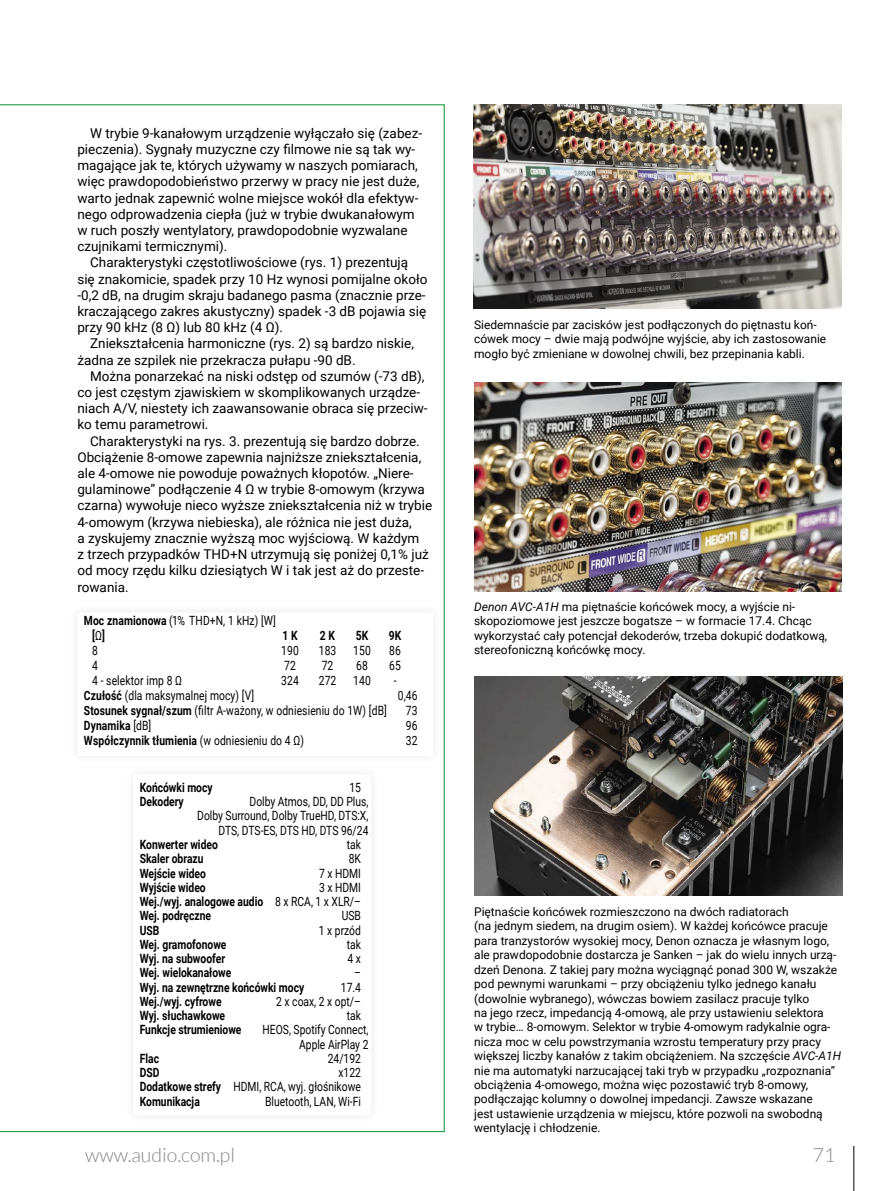
<style>
.page{position:relative;width:893px;height:1191px;background:#fff}
.page>*{position:absolute;margin:0;border:0;box-sizing:border-box;transform-origin:0 0}
.t1{font:300 19.5px "Lato";color:#858585}
.t2{font:13.5px/16.2px "Roboto";color:#000}
.t3{font:12.75px/14.2px "Roboto";color:#000;text-align:right;scale:.81 1}
.t4{font:700 12.75px/14.2px "Roboto";color:#000;text-align:justify;scale:.81 1}
.t5{font:12px/14.4px "Roboto";color:#000}
.s1{font-weight:700}
.s2{font-weight:400}
.s3{font-style:italic}
</style>
<div class="page">
<hr style="left:854px;top:1145px;width:1px;height:46px;background:#000">
<svg style="left:0;top:104px;width:445px;height:1028px"></svg>
<div style="left:68px;top:603px;width:374px;height:162px;background:#fcfcfc"></div>
<div style="left:124px;top:765px;width:256px;height:359px;background:#fcfcfc"></div>
<img style="left:474px;top:104px;width:368px;height:204px">
<img style="left:474px;top:383px;width:368px;height:208px">
<img style="left:474px;top:676px;width:369px;height:219px">
<p class="t2" style="left:77px;top:124px;width:346px;text-indent:13px">W trybie 9-kanałowym urządzenie wyłączało się (zabez&shy;pieczenia). Sygnały muzyczne czy filmowe nie są tak wy&shy;magające jak te, których używamy w naszych pomiarach, więc prawdopodobieństwo przerwy w pracy nie jest duże, warto jednak zapewnić wolne miejsce wokół dla efektyw&shy;nego odprowadzenia ciepła (już w trybie dwukanałowym w ruch poszły wentylatory, prawdopodobnie wyzwalane czujnikami termicznymi).</p>
<p class="t2" style="left:77px;top:254px;width:352px;text-indent:13px">Charakterystyki częstotliwościowe (rys. 1) prezentują się znakomicie, spadek przy 10 Hz wynosi pomijalne około -0,2 dB, na drugim skraju badanego pasma (znacznie prze&shy;kraczającego zakres akustyczny) spadek -3 dB pojawia się przy 90 kHz (8 Ω) lub 80 kHz (4 Ω).</p>
<p class="t2" style="left:77px;top:335px;width:338px;text-indent:13px">Zniekształcenia harmoniczne (rys. 2) są bardzo niskie, żadna ze szpilek nie przekracza pułapu -90 dB.</p>
<p class="t2" style="left:77px;top:367px;width:352px;text-indent:13px">Można ponarzekać na niski odstęp od szumów (-73 dB), co jest częstym zjawiskiem w skomplikowanych urządze&shy;niach A/V, niestety ich zaawansowanie obraca się przeciw&shy;ko temu parametrowi.</p>
<p class="t2" style="left:77px;top:432px;width:356px;text-indent:13px">Charakterystyki na rys. 3. prezentują się bardzo dobrze.<br>Obciążenie 8-omowe zapewnia najniższe zniekształcenia, ale 4-omowe nie powoduje poważnych kłopotów. „Niere&shy;gulaminowe” podłączenie 4 Ω w trybie 8-omowym (krzywa czarna) wywołuje nieco wyższe zniekształcenia niż w trybie 4-omowym (krzywa niebieska), ale różnica nie jest duża,<br>a zyskujemy znacznie wyższą moc wyjściową. W każdym<br>z trzech przypadków THD+N utrzymują się poniżej 0,1% już od mocy rzędu kilku dziesiątych W i tak jest aż do przeste&shy;rowania.</p>
<p class="t3" style="left:92px;top:612px;width:228px;line-height:15px;text-align:left;text-indent:-8px"><span class="s1">Moc znamionowa</span> (1% THD+N, 1 kHz) [W] <span class="s1">[</span>Ω<span class="s1">]</span></p>
<p class="t4" style="left:282px;top:628px;width:20px">1 K</p>
<p class="t4" style="left:320px;top:628px;width:20px">2 K</p>
<p class="t4" style="left:356px;top:628px;width:17px">5K</p>
<p class="t4" style="left:389px;top:628px;width:17px">9K</p>
<p class="t3" style="left:92px;top:643px;width:9px">8</p>
<p class="t3" style="left:281px;top:643px;width:23px">190</p>
<p class="t3" style="left:319px;top:643px;width:23px">183</p>
<p class="t3" style="left:353px;top:643px;width:23px">150</p>
<p class="t3" style="left:389px;top:643px;width:16px">86</p>
<p class="t3" style="left:92px;top:658px;width:9px">4</p>
<p class="t3" style="left:284px;top:658px;width:16px">72</p>
<p class="t3" style="left:322px;top:658px;width:16px">72</p>
<p class="t3" style="left:356px;top:658px;width:16px">68</p>
<p class="t3" style="left:389px;top:658px;width:16px">65</p>
<p class="t3" style="left:92px;top:673px;width:113px">4 - selektor imp 8 Ω</p>
<p class="t3" style="left:281px;top:673px;width:23px">324</p>
<p class="t3" style="left:319px;top:673px;width:23px">272</p>
<p class="t3" style="left:353px;top:673px;width:23px">140</p>
<p class="t3" style="left:394px;top:673px;width:5px">-</p>
<p class="t3" style="left:84px;top:688px;width:212px"><span class="s1">Czu-łość</span> (dla maksymalnej mocy) [V]</p>
<p class="t3" style="left:398px;top:688px;width:26px">0,46</p>
<p class="t3" style="left:84px;top:703px;width:376px"><span class="s1">Sto-su-nek syg-nał/szum</span> (filtr A-ważony, w odniesieniu do 1W) [dB]</p>
<p class="t3" style="left:406px;top:703px;width:16px">73</p>
<p class="t4" style="left:84px;top:718px;width:85px">Dynamika <span class="s2">[dB]</span></p>
<p class="t3" style="left:406px;top:718px;width:16px">96</p>
<p class="t4" style="left:84px;top:733px;width:273px">Współ-czynnik tłu-mie-nia <span class="s2">(w odniesieniu do 4 Ω)</span></p>
<p class="t3" style="left:406px;top:733px;width:16px">32</p>
<p class="t4" style="left:140px;top:780px;width:92px">Końcówki mocy</p>
<p class="t3" style="left:349px;top:780px;width:16px">15</p>
<p class="t4" style="left:140px;top:794px;width:56px">Dekodery</p>
<p class="t3" style="left:197px;top:794px;width:213px">Dolby Atmos, DD, DD Plus,<br>Dolby Surround, Dolby TrueHD, DTS:X,<br>DTS, DTS-ES, DTS HD, DTS 96/24</p>
<p class="t4" style="left:140px;top:837px;width:98px">Konwerter wideo</p>
<p class="t3" style="left:347px;top:837px;width:19px">tak</p>
<p class="t4" style="left:140px;top:851px;width:80px">Skaler obrazu</p>
<p class="t3" style="left:349px;top:851px;width:17px">8K</p>
<p class="t4" style="left:140px;top:865px;width:83px">Wejście wideo</p>
<p class="t3" style="left:319px;top:865px;width:53px">7 x HDMI</p>
<p class="t4" style="left:140px;top:879px;width:83px">Wyjście wideo</p>
<p class="t4" style="left:140px;top:879px;width:275px;text-indent:179px"><span class="s2">3 x HDMI </span>Wej./wyj. analogowe audio <span class="s2">8 x RCA, 1 x XLR/– </span>Wej. podręczne</p>
<p class="t3" style="left:342px;top:908px;width:25px">USB</p>
<p class="t4" style="left:140px;top:922px;width:26px">USB</p>
<p class="t3" style="left:319px;top:922px;width:53px">1 x przód</p>
<p class="t4" style="left:140px;top:936px;width:109px">Wej. gramofonowe</p>
<p class="t3" style="left:347px;top:936px;width:19px">tak</p>
<p class="t4" style="left:140px;top:951px;width:107px">Wyj. na subwoofer</p>
<p class="t3" style="left:347px;top:951px;width:18px">4 x</p>
<p class="t4" style="left:140px;top:965px;width:115px">Wej. wielokanałowe</p>
<p class="t3" style="left:354px;top:965px;width:10px">–</p>
<p class="t4" style="left:140px;top:979px;width:205px">Wyj. na zewnętrzne końcówki mocy</p>
<p class="t3" style="left:341px;top:979px;width:26px">17.4</p>
<p class="t4" style="left:140px;top:993px;width:103px">Wej./wyj. cyfrowe</p>
<p class="t3" style="left:276px;top:993px;width:106px">2 x coax, 2 x opt/–</p>
<p class="t4" style="left:140px;top:1008px;width:107px">Wyj. słuchawkowe</p>
<p class="t3" style="left:347px;top:1008px;width:19px">tak</p>
<p class="t4" style="left:140px;top:1022px;width:127px">Funkcje strumieniowe</p>
<p class="t3" style="left:263px;top:1022px;width:132px">HEOS, Spotify Connect,<br>Apple AirPlay 2</p>
<p class="t4" style="left:140px;top:1050px;width:25px">Flac</p>
<p class="t3" style="left:328px;top:1050px;width:43px">24/192</p>
<p class="t4" style="left:140px;top:1065px;width:26px">DSD</p>
<p class="t3" style="left:140px;top:1065px;width:275px;text-align:justify;text-indent:199px">x122<br><span class="s1">Dodatkowe strefy</span> HDMI, RCA, wyj. głośnikowe <span class="s1">Komunikacja</span></p>
<p class="t3" style="left:265px;top:1093px;width:120px">Bluetooth, LAN, Wi-Fi</p>
<p class="t5" style="left:474px;top:317px;width:354px">Siedemnaście par zacisków jest podłączonych do piętnastu koń&shy;cówek mocy – dwie mają podwójne wyjście, aby ich zastosowanie mogło być zmieniane w dowolnej chwili, bez przepinania kabli.</p>
<p class="t5" style="left:474px;top:599px;width:355px"><span class="s3">Denon AVC-A1H</span> ma piętnaście końcówek mocy, a wyjście ni&shy;skopoziomowe jest jeszcze bogatsze – w formacie 17.4. Chcąc wykorzystać cały potencjał dekoderów, trzeba dokupić dodatkową, stereofoniczną końcówkę mocy.</p>
<p class="t5" style="left:474px;top:904px;width:369px">Piętnaście końcówek rozmieszczono na dwóch radiatorach<br>(na jednym siedem, na drugim osiem). W każdej końcówce pracuje para tranzystorów wysokiej mocy, Denon oznacza je własnym logo, ale prawdopodobnie dostarcza je Sanken – jak do wielu innych urzą&shy;dzeń Denona. Z takiej pary można wyciągnąć ponad 300 W, wszakże pod pewnymi warunkami – przy obciążeniu tylko jednego kanału (dowolnie wybranego), wówczas bowiem zasilacz pracuje tylko<br>na jego rzecz, impedancją 4-omową, ale przy ustawieniu selektora<br>w trybie… 8-omowym. Selektor w trybie 4-omowym radykalnie ogra&shy;nicza moc w celu powstrzymania wzrostu temperatury przy pracy większej liczby kanałów z takim obciążeniem. Na szczęście <span class="s3">AVC-A1H </span>nie ma automatyki narzucającej taki tryb w przypadku „rozpoznania” obciążenia 4-omowego, można więc pozostawić tryb 8-omowy, podłączając kolumny o dowolnej impedancji. Zawsze wskazane<br>jest ustawienie urządzenia w miejscu, które pozwoli na swobodną wentylację i chłodzenie.</p>
<h1 class="t1" style="left:85px;top:1144px;width:151px">www.audio.com.pl</h1>
<h1 class="t1" style="left:813px;top:1144px;width:24px">71</h1>
</div>
